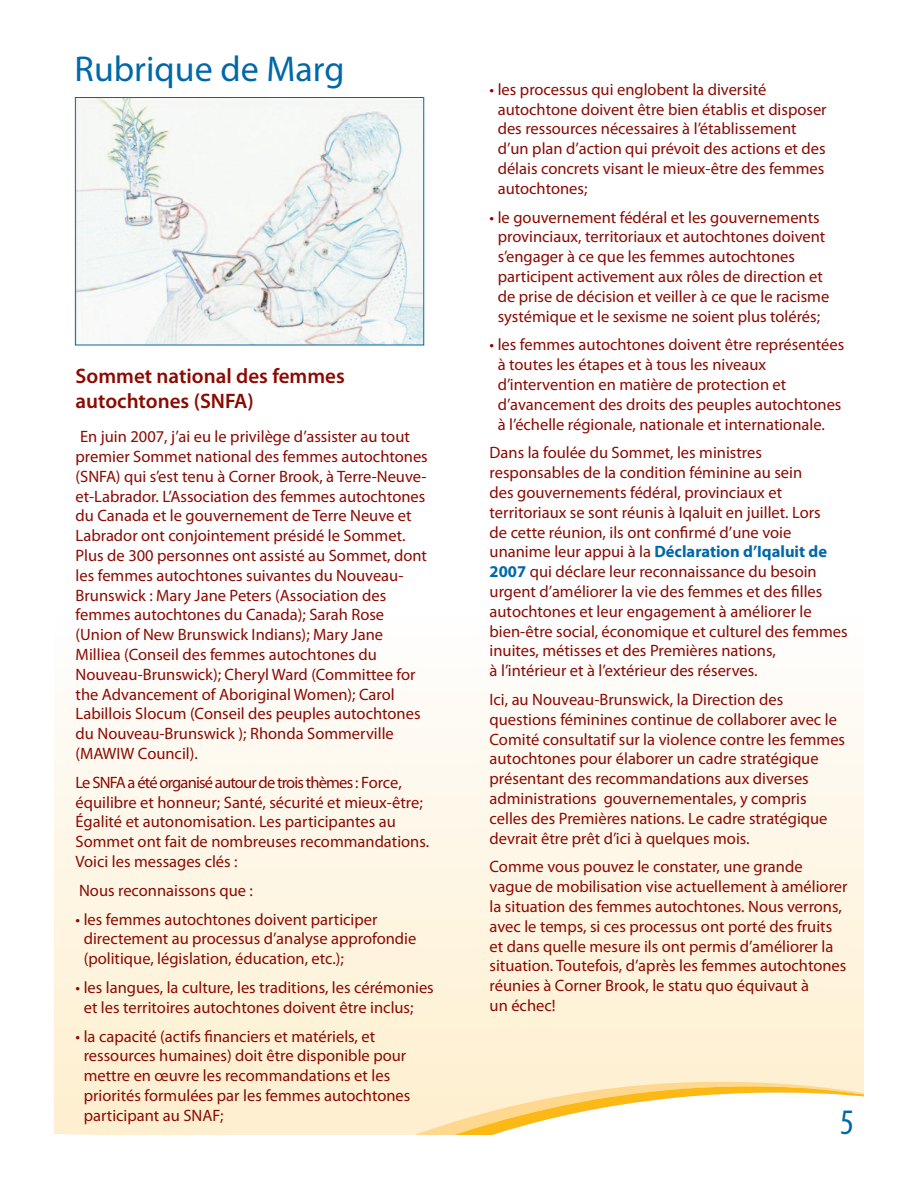
<style>
.page{position:relative;width:918px;height:1188px;background:#fff}
.page>*{position:absolute;margin:0;border:0;box-sizing:border-box;transform-origin:0 0}
.t1{font:36px "Myriad Pro";color:#0068a9}
.t2{font:600 21px/25.2px "Myriad Pro";color:#8b0a02}
.t3{font:16.5px/19.8px "Myriad Pro";color:#8b0a02}
.s1{font-weight:700;color:#0068a9}
</style>
<div class="page">
<svg style="left:54px;top:716px;width:810px;height:419px"></svg>
<svg style="left:263px;top:1073px;width:601px;height:62px;fill:#fef0d2"></svg>
<img style="left:77px;top:99px;width:345px;height:244px">
<div style="left:75px;top:97px;width:349px;height:248px;border:1px solid #0068a9"></div>
<h1 class="t1" style="left:75px;top:47px;width:271px">Rubrique de Marg</h1>
<p class="t2" style="left:76px;top:363px;width:271px">Sommet national des femmes autochtones (SNFA)</p>
<p class="t3" style="left:76px;top:426px;width:354px">En juin 2007, j’ai eu le privilège d’assister au tout premier Sommet national des femmes autochtones (SNFA) qui s’est tenu à Corner Brook, à Terre-Neuve&shy;et-Labrador. L’Association des femmes autochtones du Canada et le gouvernement de Terre Neuve et Labrador ont conjointement présidé le Sommet.<br>Plus de 300 personnes ont assisté au Sommet, dont les femmes autochtones suivantes du Nouveau-Brunswick : Mary Jane Peters (Association des femmes autochtones du Canada); Sarah Rose (Union of New Brunswick Indians); Mary Jane Milliea (Conseil des femmes autochtones du Nouveau-Brunswick); Cheryl Ward (Committee for the Advancement of Aboriginal Women); Carol Labillois Slocum (Conseil des peuples autochtones du Nouveau-Brunswick ); Rhonda Sommerville (MAWIW Council).</p>
<p class="t3" style="left:76px;top:772px;width:355px">Le SNFA a été organisé autour de trois thèmes : Force, équilibre et honneur; Santé, sécurité et mieux-être; Égalité et autonomisation. Les participantes au Sommet ont fait de nombreuses recommandations.<br>Voici les messages clés :</p>
<p class="t3" style="left:79px;top:880px;width:175px">Nous reconnaissons que :</p>
<p class="t3" style="left:84px;top:909px;width:334px;text-indent:-8px">• les femmes autochtones doivent participer directement au processus d’analyse approfondie (politique, législation, éducation, etc.);</p>
<p class="t3" style="left:84px;top:977px;width:352px;text-indent:-8px">• les langues, la culture, les traditions, les cérémonies et les territoires autochtones doivent être inclus;</p>
<p class="t3" style="left:84px;top:1026px;width:328px;text-indent:-8px">• la capacité (actifs financiers et matériels, et ressources humaines) doit être disponible pour mettre en œuvre les recommandations et les priorités formulées par les femmes autochtones participant au SNAF;</p>
<p class="t3" style="left:498px;top:79px;width:330px;text-indent:-8px">• les processus qui englobent la diversité autochtone doivent être bien établis et disposer des ressources nécessaires à l’établissement d’un plan d’action qui prévoit des actions et des délais concrets visant le mieux-être des femmes autochtones;</p>
<p class="t3" style="left:498px;top:207px;width:333px;text-indent:-8px">• le gouvernement fédéral et les gouvernements provinciaux, territoriaux et autochtones doivent s’engager à ce que les femmes autochtones participent activement aux rôles de direction et de prise de décision et veiller à ce que le racisme systémique et le sexisme ne soient plus tolérés;</p>
<p class="t3" style="left:498px;top:335px;width:348px;text-indent:-8px">• les femmes autochtones doivent être représentées à toutes les étapes et à tous les niveaux d’intervention en matière de protection et d’avancement des droits des peuples autochtones à l’échelle régionale, nationale et internationale.</p>
<p class="t3" style="left:490px;top:443px;width:360px">Dans la foulée du Sommet, les ministres responsables de la condition féminine au sein<br>des gouvernements fédéral, provinciaux et territoriaux se sont réunis à Iqaluit en juillet. Lors<br>de cette réunion, ils ont confirmé d’une voie unanime leur appui à la <span class="s1">Déclaration d’Iqaluit de 2007</span> qui déclare leur reconnaissance du besoin urgent d’améliorer la vie des femmes et des filles autochtones et leur engagement à améliorer le bien-être social, économique et culturel des femmes inuites, métisses et des Premières nations,<br>à l’intérieur et à l’extérieur des réserves.</p>
<p class="t3" style="left:490px;top:689px;width:357px">Ici, au Nouveau-Brunswick, la Direction des questions féminines continue de collaborer avec le Comité consultatif sur la violence contre les femmes autochtones pour élaborer un cadre stratégique présentant des recommandations aux diverses administrations gouvernementales, y compris celles des Premières nations. Le cadre stratégique devrait être prêt d’ici à quelques mois.</p>
<p class="t3" style="left:490px;top:857px;width:360px">Comme vous pouvez le constater, une grande vague de mobilisation vise actuellement à améliorer la situation des femmes autochtones. Nous verrons, avec le temps, si ces processus ont porté des fruits et dans quelle mesure ils ont permis d’améliorer la situation. Toutefois, d’après les femmes autochtones réunies à Corner Brook, le statu quo équivaut à<br>un échec!</p>
</div>
